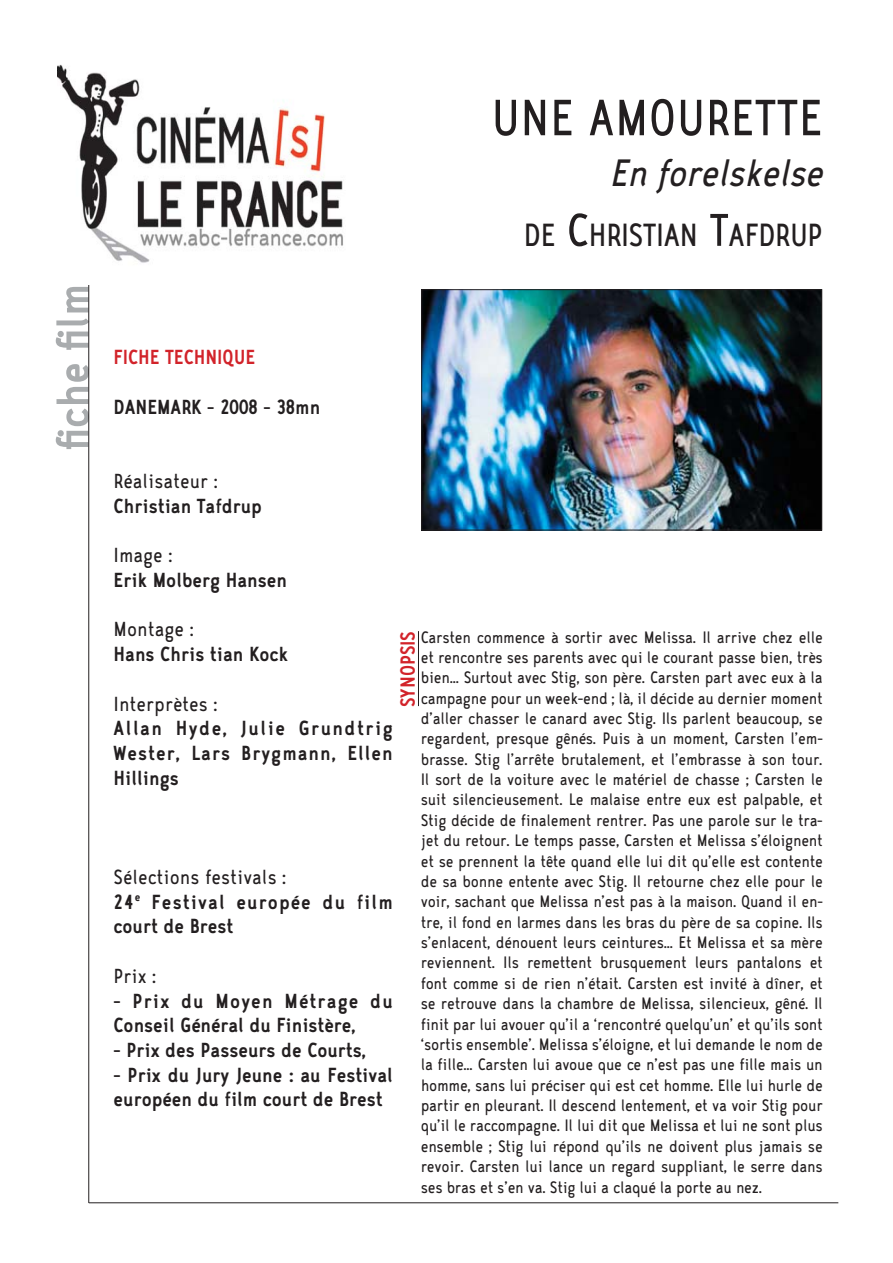
<style>
.page{position:relative;width:893px;height:1263px;background:#fff}
.page>*{position:absolute;margin:0;border:0;box-sizing:border-box;transform-origin:0 0}
.t1{font:58.2px "CA Zaracusa Narrow";color:#231f20}
.t2{font:700 52.35px "CA Zaracusa Narrow";color:#a9acae}
.t3{font:italic 43.65px "CA Zaracusa Narrow";letter-spacing:-.015em;color:#231f20}
.t4{font:36.6px "CA Zaracusa Narrow";letter-spacing:-.02em;color:#231f20}
.t5{font:700 23.25px/24.8px "CA Zaracusa Narrow";color:#231f20}
.t6{font:700 23.25px/24.8px "CA Zaracusa Narrow";letter-spacing:.05em;color:#231f20}
.t7{font:23.25px "CA Zaracusa Narrow";color:#231f20}
.t8{font:700 23.25px "CA Zaracusa Narrow";color:#d2232a}
.t9{font:18.9px/20.4px "CA Zaracusa Narrow";letter-spacing:-.015em;color:#231f20;text-align:justify}
.s1{font-size:52.35px}
.s2{font-weight:400}
</style>
<div class="page">
<hr style="left:89px;top:281px;width:1px;height:922px;background:#231f20">
<img style="left:57px;top:64px;width:286px;height:221px">
<img style="left:423px;top:291px;width:397px;height:237px">
<div style="left:421px;top:289px;width:401px;height:241px;border:1px solid #231f20"></div>
<hr style="left:418px;top:631px;width:1px;height:75px;background:#231f20">
<hr style="left:89px;top:1202px;width:749px;height:1px;background:#231f20">
<h2 class="t2" style="left:56px;top:449px;width:166px;rotate:-90deg">fiche film</h2>
<h1 class="t1" style="left:491px;top:100px;width:333px">UNE AMOURETTE</h1>
<h3 class="t3" style="left:609px;top:160px;width:215px">En forelskelse</h3>
<h3 class="t4" style="left:524px;top:223px;width:301px">DE <span class="s1">C</span>HRISTIAN <span class="s1">T</span>AFDRUP</h3>
<p class="t8" style="left:114px;top:350px;width:143px">FICHE TECHNIQUE</p>
<p class="t5" style="left:114px;top:397px;width:208px">DANEMARK - 2008 - 38mn</p>
<p class="t7" style="left:114px;top:474px;width:106px">Réalisateur :</p>
<p class="t5" style="left:114px;top:496px;width:150px">Christian Tafdrup</p>
<p class="t7" style="left:114px;top:548px;width:61px">Image :</p>
<p class="t5" style="left:114px;top:570px;width:175px">Erik Molberg Hansen</p>
<p class="t7" style="left:114px;top:622px;width:82px">Montage :</p>
<p class="t5" style="left:114px;top:645px;width:176px">Hans Chris tian Kock</p>
<p class="t7" style="left:114px;top:696px;width:106px">Interprètes :</p>
<p class="t5" style="left:114px;top:719px;width:281px;text-align:justify">Allan Hyde, Julie Grundtrig Wester, Lars Brygmann, Ellen Hillings</p>
<p class="t6" style="left:114px;top:867px;width:281px"><span class="s2">Sélections festivals :<br></span>24<sup>e</sup> Festival europée du film court de Brest</p>
<p class="t7" style="left:114px;top:968px;width:45px">Prix :</p>
<p class="t5" style="left:114px;top:991px;width:281px">- Prix du Moyen Métrage du<br>Conseil Général du Finistère,</p>
<p class="t5" style="left:114px;top:1040px;width:254px">- Prix des Passeurs de Courts,</p>
<p class="t5" style="left:114px;top:1065px;width:281px">- Prix du Jury Jeune : au Festival européen du film court de Brest</p>
<p class="t8" style="left:401px;top:707px;width:78px;rotate:-90deg">SYNOPSIS</p>
<p class="t9" style="left:421px;top:629px;width:404px">Carsten commence à sortir avec Melissa. Il arrive chez elle et rencontre ses parents avec qui le courant passe bien, très bien… Surtout avec Stig, son père. Carsten part avec eux à la campagne pour un week-end ; là, il décide au dernier moment d’aller chasser le canard avec Stig. Ils parlent beaucoup, se regardent, presque gênés. Puis à un moment, Carsten l’em&shy;brasse. Stig l’arrête brutalement, et l’embrasse à son tour.<br>Il sort de la voiture avec le matériel de chasse ; Carsten le suit silencieusement. Le malaise entre eux est palpable, et Stig décide de finalement rentrer. Pas une parole sur le tra&shy;jet du retour. Le temps passe, Carsten et Melissa s’éloignent et se prennent la tête quand elle lui dit qu’elle est contente de sa bonne entente avec Stig. Il retourne chez elle pour le voir, sachant que Melissa n’est pas à la maison. Quand il en&shy;tre, il fond en larmes dans les bras du père de sa copine. Ils s’enlacent, dénouent leurs ceintures… Et Melissa et sa mère reviennent. Ils remettent brusquement leurs pantalons et font comme si de rien n’était. Carsten est invité à dîner, et se retrouve dans la chambre de Melissa, silencieux, gêné. Il finit par lui avouer qu’il a ‘rencontré quelqu’un’ et qu’ils sont ‘sortis ensemble’. Melissa s’éloigne, et lui demande le nom de la fille… Carsten lui avoue que ce n’est pas une fille mais un homme, sans lui préciser qui est cet homme. Elle lui hurle de partir en pleurant. Il descend lentement, et va voir Stig pour qu’il le raccompagne. Il lui dit que Melissa et lui ne sont plus ensemble ; Stig lui répond qu’ils ne doivent plus jamais se revoir. Carsten lui lance un regard suppliant, le serre dans ses bras et s’en va. Stig lui a claqué la porte au nez.</p>
</div>
